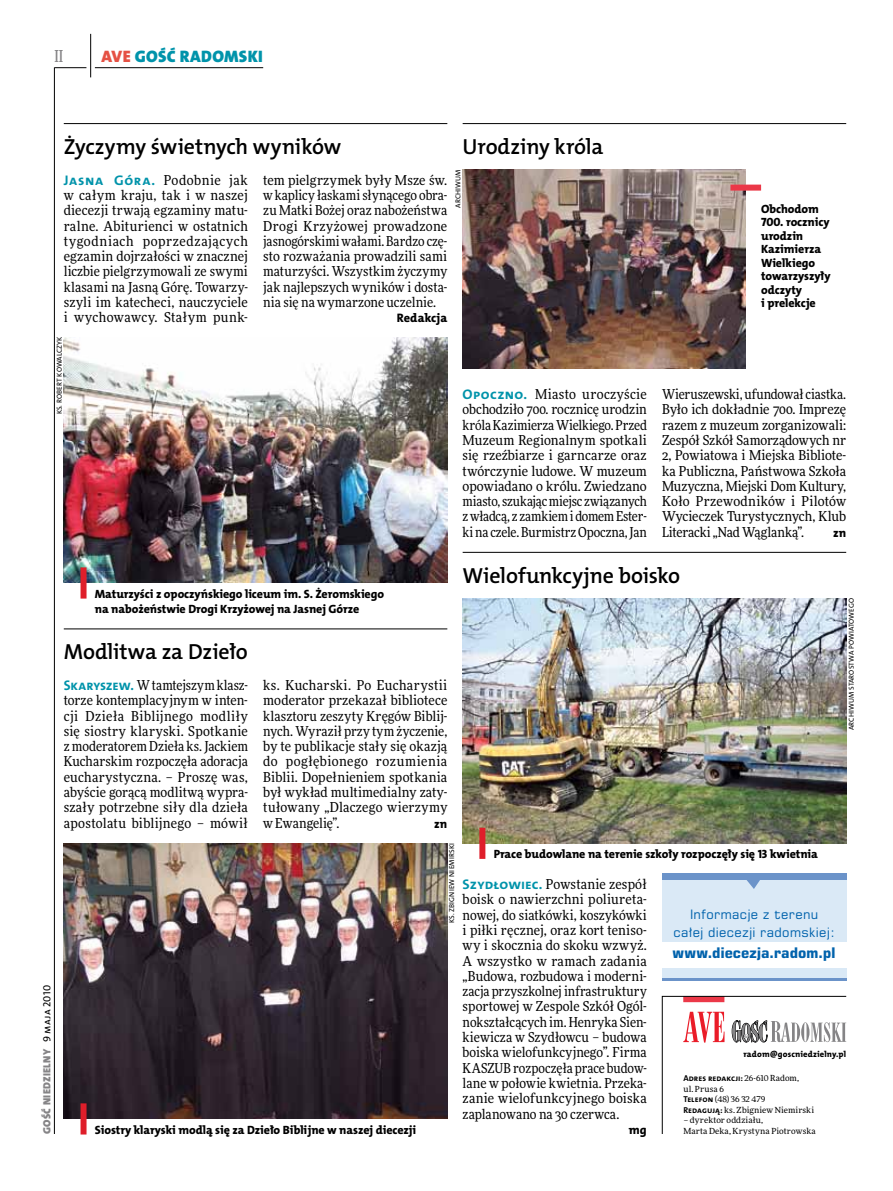
<style>
.page{position:relative;width:893px;height:1191px;background:#fff}
.page>*{position:absolute;margin:0;border:0;box-sizing:border-box;transform-origin:0 0}
.t1{font:21.9px "The Mix HP6 Se Bld";letter-spacing:-.01em;color:#000}
.t2{font:16.65px "The Mix HP9 Blk";letter-spacing:.02em;color:#0093aa}
.t3{font:500 16.5px "Freeday Narrow";color:#858486;scale:.9 1}
.t4{font:13.65px/15.3px "Freeday Narrow News";letter-spacing:.005em;color:#000;text-align:justify}
.t5{font:700 13.5px "Square 721 PL";letter-spacing:-.015em;color:#0062ac}
.t6{font:12.3px "The Mix HP8 Ex Bld";letter-spacing:.005em;color:#000}
.t7{font:12px/13.5px "The Mix HP8 Ex Bld";letter-spacing:-.005em;color:#000}
.t8{font:12px/18px "Square 721 PL";letter-spacing:.025em;color:#0062ac;text-align:center}
.t9{font:10.5px "The Mix HP9 Blk";letter-spacing:.025em;color:#858486}
.t10{font:8.55px "The Mix HP7 Bld";letter-spacing:.005em;color:#000}
.t11{font:8.55px "The Mix HP8 Ex Bld";letter-spacing:.015em;color:#000}
.t12{font:8.4px/10.5px "Freeday News";letter-spacing:.02em;color:#000}
.t13{font:7.2px "The Mix HP5 Plain";letter-spacing:.015em;color:#000}
.s1{color:#e55144}
.s2{font-family:"The Mix HP7 Bld";font-size:13.95px;color:#0093aa}
.s3{font-family:"The Mix HP5 Plain";color:#000}
.s4{font-family:"Freeday News";font-size:8.4px}
.s5{font-family:"The Mix HP7 Bld";font-size:8.55px}
</style>
<div class="page">
<hr style="left:54px;top:67px;width:1px;height:1067px;background:#000">
<hr style="left:90px;top:34px;width:1px;height:43px;background:#000">
<hr style="left:54px;top:67px;width:32px;height:1px;background:#000">
<hr style="left:95px;top:67px;width:168px;height:1px;background:#000">
<svg style="left:662px;top:996px;width:185px;height:138px"></svg>
<div style="left:662px;top:873px;width:184px;height:108px;background:#dae9f6"></div>
<div style="left:662px;top:873px;width:184px;height:7px;background:#6b93c9"></div>
<hr style="left:662px;top:978px;width:184px;height:3px;background:#6b93c9">
<div style="left:662px;top:942px;width:184px;height:25px;background:#fff"></div>
<svg style="left:746px;top:880px;width:14px;height:9px"></svg>
<hr style="left:64px;top:123px;width:383px;height:1px;background:#000">
<hr style="left:64px;top:628px;width:383px;height:1px;background:#000">
<hr style="left:463px;top:552px;width:383px;height:1px;background:#000">
<hr style="left:463px;top:123px;width:383px;height:1px;background:#000">
<img style="left:463px;top:598px;width:383px;height:245px">
<img style="left:64px;top:843px;width:383px;height:275px">
<img style="left:463px;top:169px;width:282px;height:199px">
<img style="left:64px;top:338px;width:383px;height:245px">
<div style="left:81px;top:1103px;width:6px;height:31px;background:#df1e2a"></div>
<div style="left:81px;top:567px;width:6px;height:31px;background:#df1e2a"></div>
<div style="left:479px;top:827px;width:6px;height:32px;background:#df1e2a"></div>
<div style="left:730px;top:185px;width:31px;height:6px;background:#eb3848"></div>
<p class="t3" style="left:54px;top:46px;width:11px">II</p>
<p class="t2" style="left:101px;top:46px;width:163px"><span class="s1">AVE</span> GOŚĆ RADOMSKI</p>
<h1 class="t1" style="left:64px;top:132px;width:279px">Życzymy świetnych wyników</h1>
<p class="t4" style="left:64px;top:172px;width:186px"><span class="s2">Jasna Góra.</span> Podobnie jak w całym kraju, tak i w naszej diecezji trwają egzaminy matu&shy;ralne. Abiturienci w ostatnich tygodniach poprzedzających egzamin dojrzałości w znacznej liczbie pielgrzymowali ze swymi klasami na Jasną Górę. Towarzy&shy;szyli im katecheci, nauczyciele i wychowawcy. Stałym punk-</p>
<p class="t4" style="left:263px;top:172px;width:186px">tem pielgrzymek były Msze św. w kaplicy łaskami słynącego obra&shy;zu Matki Bożej oraz nabożeństwa Drogi Krzyżowej prowadzone jasnogórskimi wałami. Bardzo czę&shy;sto rozważania prowadzili sami maturzyści. Wszystkim życzymy jak najlepszych wyników i dosta&shy;nia się na wymarzone uczelnie.</p>
<p class="t6" style="left:397px;top:310px;width:52px">Redakcja</p>
<p class="t13" style="left:55px;top:414px;width:78px;rotate:-90deg">Ks. Robert Kowalczyk</p>
<h1 class="t1" style="left:463px;top:132px;width:142px">Urodziny króla</h1>
<p class="t13" style="left:453px;top:208px;width:39px;rotate:-90deg">Archiwum</p>
<p class="t7" style="left:761px;top:202px;width:71px">Obchodom<br>700. rocznicy urodzin<br>Kazimierza<br>Wielkiego towarzyszyły odczyty<br>i prelekcje</p>
<p class="t4" style="left:463px;top:386px;width:186px"><span class="s2">Opoczno.</span> Miasto uroczyście obchodziło 700. rocznicę urodzin króla Kazimierza Wielkiego. Przed Muzeum Regionalnym spotkali się rzeźbiarze i garncarze oraz twórczynie ludowe. W muzeum opowiadano o królu. Zwiedzano miasto, szukając miejsc związanych z władcą, z zamkiem i domem Ester&shy;ki na czele. Burmistrz Opoczna, Jan</p>
<p class="t4" style="left:662px;top:386px;width:186px">Wieruszewski, ufundował ciastka.<br>Było ich dokładnie 700. Imprezę razem z muzeum zorganizowali:<br>Zespół Szkół Samorządowych nr 2, Powiatowa i Miejska Bibliote&shy;ka Publiczna, Państwowa Szkoła Muzyczna, Miejski Dom Kultury, Koło Przewodników i Pilotów Wycieczek Turystycznych, Klub Literacki „Nad Wąglanką”.</p>
<p class="t6" style="left:833px;top:525px;width:15px">zn</p>
<p class="t7" style="left:95px;top:586px;width:291px;line-height:15.3px">Maturzyści z opoczyńskiego liceum im. S. Żeromskiego na nabożeństwie Drogi Krzyżowej na Jasnej Górze</p>
<h1 class="t1" style="left:64px;top:638px;width:186px">Modlitwa za Dzieło</h1>
<p class="t4" style="left:64px;top:677px;width:186px"><span class="s2">Skaryszew.</span> W tamtejszym klasz&shy;torze kontemplacyjnym w inten&shy;cji Dzieła Biblijnego modliły się siostry klaryski. Spotkanie z moderatorem Dzieła ks. Jackiem Kucharskim rozpoczęła adoracja eucharystyczna. – Proszę was, abyście gorącą modlitwą wypra&shy;szały potrzebne siły dla dzieła apostolatu biblijnego – mówił</p>
<p class="t4" style="left:263px;top:677px;width:186px">ks. Kucharski. Po Eucharystii moderator przekazał bibliotece klasztoru zeszyty Kręgów Biblij&shy;nych. Wyraził przy tym życzenie, by te publikacje stały się okazją do pogłębionego rozumienia Biblii. Dopełnieniem spotkania był wykład multimedialny zaty&shy;tułowany „Dlaczego wierzymy w Ewangelię”.</p>
<p class="t6" style="left:434px;top:815px;width:15px">zn</p>
<h1 class="t1" style="left:463px;top:561px;width:219px">Wielofunkcyjne boisko</h1>
<p class="t13" style="left:847px;top:730px;width:133px;rotate:-90deg">Archiwum Starostwa Powiatowego</p>
<p class="t9" style="left:40px;top:1134px;width:150px;rotate:-90deg">GOŚĆ NIEDZIELNY <span class="s3">9 maja 2010</span></p>
<p class="t7" style="left:95px;top:1123px;width:323px">Siostry klaryski modlą się za Dzieło Biblijne w naszej diecezji</p>
<p class="t13" style="left:447px;top:923px;width:81px;rotate:-90deg">Ks. zbigniew niemirski</p>
<p class="t7" style="left:494px;top:847px;width:326px">Prace budowlane na terenie szkoły rozpoczęły się 13 kwietnia</p>
<p class="t4" style="left:463px;top:876px;width:186px"><span class="s2">Szydłowiec.</span> Powstanie zespół boisk o nawierzchni poliureta&shy;nowej, do siatkówki, koszykówki i piłki ręcznej, oraz kort teniso&shy;wy i skocznia do skoku wzwyż.<br>A wszystko w ramach zadania „Budowa, rozbudowa i moderni&shy;zacja przyszkolnej infrastruktury sportowej w Zespole Szkół Ogól&shy;nokształcących im. Henryka Sien&shy;kiewicza w Szydłowcu – budowa boiska wielofunkcyjnego”. Firma KASZUB rozpoczęła prace budow&shy;lane w połowie kwietnia. Przeka&shy;zanie wielofunkcyjnego boiska zaplanowano na 30 czerwca.</p>
<p class="t6" style="left:629px;top:1122px;width:20px">mg</p>
<p class="t8" style="left:673px;top:904px;width:163px">Informacje z terenu<br>całej diecezji radomskiej:</p>
<p class="t5" style="left:673px;top:943px;width:165px">www.diecezja.radom.pl</p>
<p class="t11" style="left:743px;top:1048px;width:104px">radom@goscniedzielny.pl</p>
<p class="t10" style="left:683px;top:1073px;width:117px">Adres redakcji: <span class="s4">26-610 Radom,</span></p>
<p class="t12" style="left:683px;top:1083px;width:132px">ul. Prusa 6<br><span class="s5">Telefon</span> (48) 36 32 479<br><span class="s5">Redagują:</span> ks. Zbigniew Niemirski</p>
<p class="t12" style="left:683px;top:1115px;width:134px">– dyrektor oddziału,<br>Marta Deka, Krystyna Piotrowska</p>
</div>
